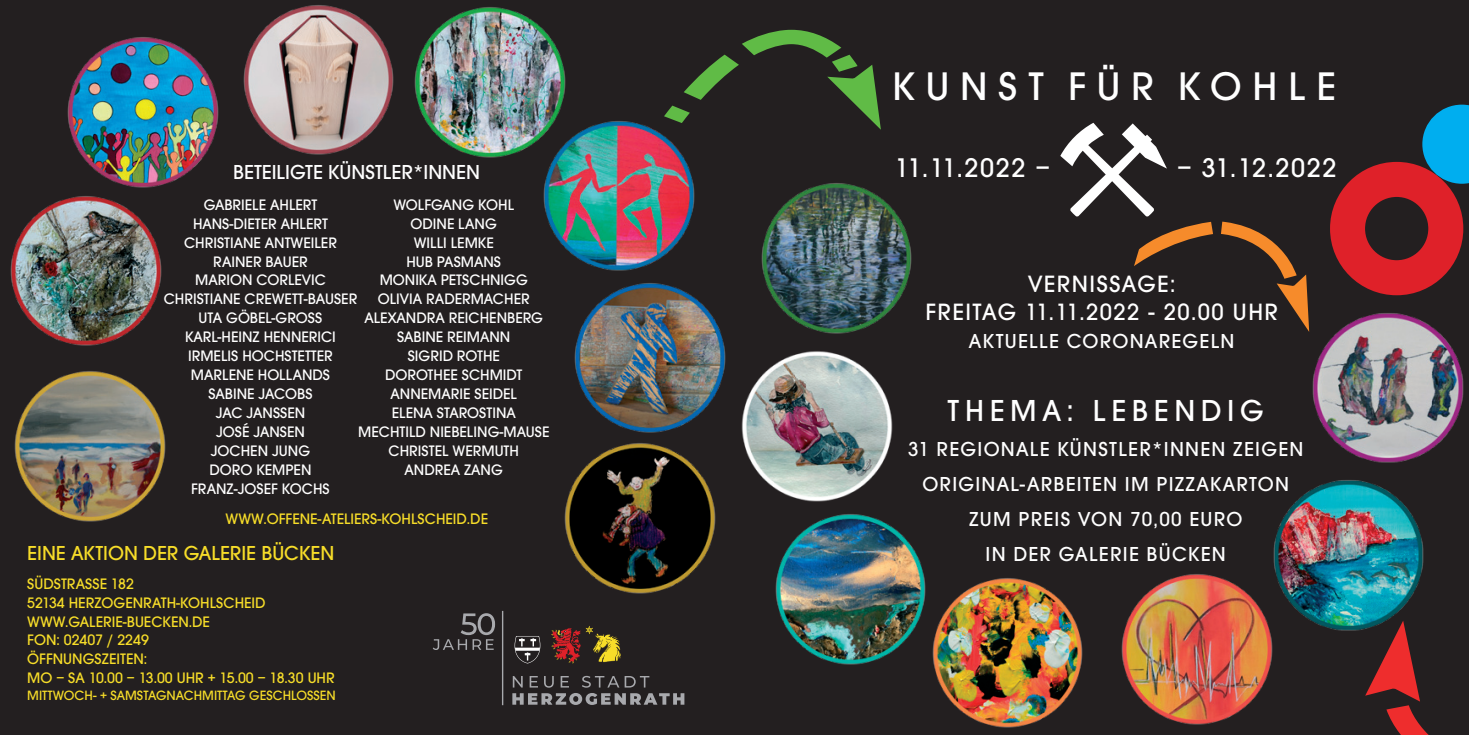
<style>
.page{position:relative;width:1469px;height:735px;background:#fff}
.page>*{position:absolute;margin:0;border:0;box-sizing:border-box;transform-origin:0 0}
.t1{font:500 41.48px "Avant Gard";letter-spacing:.265em;color:#fff}
.t2{font:500 31.5px "Avant Gard";letter-spacing:.18em;color:#fff}
.t3{font:500 28px "Avant Gard";letter-spacing:.06em;color:#fff}
.t4{font:500 24.5px "Avant Gard";letter-spacing:.06em;color:#fff}
.t5{font:500 21px "Avant Gard";letter-spacing:.06em;color:#fff}
.t6{font:500 21px "Avant Gard";color:#f7dd29}
.t7{font:500 21px "Avant Gard";color:#fff}
.t8{font:500 15.75px "Avant Gard";color:#fff}
.t9{font:500 15.75px/18.9px "Avant Gard";color:#f7dd29}
.t10{font:500 14px "Avant Gard";color:#f7dd29}
</style>
<div class="page">
<div style="left:0;top:0;width:1468px;height:734px;background:#231f20"></div>
<div style="left:1329px;top:162px;width:134px;height:133px;border:35px solid #df2129;border-radius:50%"></div>
<svg style="left:1422px;top:105px;width:46px;height:79px;background:#1392c7"></svg>
<svg style="left:1365px;top:620px;width:103px;height:114px;background:#512222"></svg>
<img style="left:740px;top:349px;width:153px;height:153px">
<img style="left:774px;top:512px;width:152px;height:153px">
<img style="left:760px;top:182px;width:152px;height:152px">
<img style="left:1272px;top:478px;width:152px;height:153px">
<img style="left:931px;top:575px;width:152px;height:153px">
<img style="left:1120px;top:572px;width:153px;height:152px">
<img style="left:1311px;top:311px;width:152px;height:152px">
<img style="left:14px;top:369px;width:152px;height:153px">
<img style="left:242px;top:3px;width:152px;height:153px">
<img style="left:10px;top:194px;width:152px;height:152px">
<img style="left:67px;top:36px;width:152px;height:152px">
<img style="left:573px;top:281px;width:153px;height:152px">
<img style="left:414px;top:6px;width:152px;height:152px">
<img style="left:564px;top:441px;width:152px;height:153px">
<img style="left:543px;top:119px;width:152px;height:152px">
<svg style="left:433px;top:610px;width:251px;height:94px;background:#38302e"></svg>
<svg style="left:664px;top:30px;width:217px;height:100px;background:#2e3c27"></svg>
<svg style="left:1060px;top:123px;width:249px;height:209px;background:#3b322d"></svg>
<h3 class="t7" style="left:233px;top:159px;width:248px">BETEILIGTE KÜNSTLER*INNEN</h3>
<p class="t8" style="left:204px;top:195px;width:9px">GABRIE</p>
<p class="t8" style="left:252px;top:195px;width:67px">LEAH LERT</p>
<p class="t8" style="left:193px;top:214px;width:10px">HANS</p>
<p class="t8" style="left:229px;top:214px;width:100px">-DIETER AHLERT</p>
<p class="t8" style="left:184px;top:233px;width:9px">CHRIS</p>
<p class="t8" style="left:224px;top:233px;width:15px">TIANE</p>
<p class="t8" style="left:265px;top:233px;width:65px">ANTWEI LER</p>
<p class="t8" style="left:213px;top:252px;width:9px">RAINER</p>
<p class="t8" style="left:265px;top:252px;width:10px">BAUER</p>
<p class="t8" style="left:195px;top:271px;width:11px">MARION</p>
<p class="t8" style="left:256px;top:271px;width:12px">COR</p>
<p class="t8" style="left:288px;top:271px;width:15px">LEVIC</p>
<p class="t8" style="left:164px;top:290px;width:9px">CHRIS</p>
<p class="t8" style="left:204px;top:290px;width:15px">TIANE</p>
<p class="t8" style="left:244px;top:290px;width:73px">CREWETT-BAUSER</p>
<p class="t8" style="left:199px;top:309px;width:88px">UTA GÖBE L-GROSS</p>
<p class="t8" style="left:185px;top:327px;width:45px">KAR L-HEINZ</p>
<p class="t8" style="left:264px;top:327px;width:9px">HENNERICI</p>
<p class="t8" style="left:188px;top:346px;width:9px">IRME</p>
<p class="t8" style="left:221px;top:346px;width:32px">LIS HOCHS</p>
<p class="t8" style="left:292px;top:346px;width:34px">TETTER</p>
<p class="t8" style="left:191px;top:365px;width:11px">MAR</p>
<p class="t8" style="left:222px;top:365px;width:16px">LENE</p>
<p class="t8" style="left:258px;top:365px;width:46px">HOLLANDS</p>
<p class="t8" style="left:208px;top:384px;width:9px">SABINE</p>
<p class="t8" style="left:258px;top:384px;width:18px">JACOBS</p>
<p class="t8" style="left:216px;top:403px;width:48px">JAC JANSSEN</p>
<p class="t8" style="left:216px;top:422px;width:54px">JOSÉ JANSEN</p>
<p class="t8" style="left:211px;top:441px;width:18px">JOCHEN</p>
<p class="t8" style="left:272px;top:441px;width:18px">JUNG</p>
<p class="t8" style="left:209px;top:460px;width:12px">DORO</p>
<p class="t8" style="left:256px;top:460px;width:10px">KEMPEN</p>
<p class="t8" style="left:191px;top:479px;width:10px">FRANZ</p>
<p class="t8" style="left:234px;top:479px;width:20px">-JOSEF</p>
<p class="t8" style="left:282px;top:479px;width:11px">KOCHS</p>
<p class="t8" style="left:393px;top:195px;width:42px">WOLFGANG</p>
<p class="t8" style="left:478px;top:195px;width:11px">KOH</p>
<p class="t8" style="left:508px;top:195px;width:8px">L</p>
<p class="t8" style="left:410px;top:214px;width:10px">ODINE</p>
<p class="t8" style="left:458px;top:214px;width:19px">LANG</p>
<p class="t8" style="left:414px;top:233px;width:54px">WILLI LEMKE</p>
<p class="t8" style="left:406px;top:252px;width:10px">HUB</p>
<p class="t8" style="left:437px;top:252px;width:10px">PASMANS</p>
<p class="t8" style="left:380px;top:271px;width:11px">MONIKA</p>
<p class="t8" style="left:441px;top:271px;width:32px">PETSCHNIGG</p>
<p class="t8" style="left:378px;top:290px;width:26px">OLIVIA</p>
<p class="t8" style="left:426px;top:290px;width:11px">RADERMACHER</p>
<p class="t8" style="left:364px;top:309px;width:43px">ALEXANDRA</p>
<p class="t8" style="left:449px;top:309px;width:10px">REICHENBERG</p>
<p class="t8" style="left:397px;top:327px;width:9px">SABINE</p>
<p class="t8" style="left:447px;top:327px;width:10px">REIMANN</p>
<p class="t8" style="left:407px;top:346px;width:9px">SIGRID</p>
<p class="t8" style="left:457px;top:346px;width:35px">ROTHE</p>
<p class="t8" style="left:385px;top:365px;width:12px">DORO</p>
<p class="t8" style="left:427px;top:365px;width:15px">THEE</p>
<p class="t8" style="left:462px;top:365px;width:11px">SCHMID</p>
<p class="t8" style="left:516px;top:365px;width:7px">T</p>
<p class="t8" style="left:390px;top:384px;width:10px">ANNEMARIE</p>
<p class="t8" style="left:474px;top:384px;width:9px">SEIDE</p>
<p class="t8" style="left:510px;top:384px;width:8px">L</p>
<p class="t8" style="left:392px;top:403px;width:24px">ELENA</p>
<p class="t8" style="left:437px;top:403px;width:23px">STAROS</p>
<p class="t8" style="left:486px;top:403px;width:15px">TINA</p>
<p class="t8" style="left:358px;top:422px;width:11px">MECH</p>
<p class="t8" style="left:399px;top:422px;width:39px">TILD NIEBE</p>
<p class="t8" style="left:467px;top:422px;width:47px">LING-MAUSE</p>
<p class="t8" style="left:388px;top:441px;width:9px">CHRIS</p>
<p class="t8" style="left:429px;top:441px;width:47px">TEL WERMU</p>
<p class="t8" style="left:503px;top:441px;width:15px">TH</p>
<p class="t8" style="left:404px;top:460px;width:11px">ANDREA</p>
<p class="t8" style="left:464px;top:460px;width:11px">ZANG</p>
<p class="t9" style="left:225px;top:508px;width:14px">WWW</p>
<p class="t9" style="left:263px;top:508px;width:226px">.OFFENE-ATELIERS-KOHLSCHEID.DE</p>
<h3 class="t6" style="left:27px;top:540px;width:308px">EINE AKTION DER GALERIE BÜCKEN</h3>
<p class="t9" style="left:27px;top:573px;width:240px">SÜDSTRASSE 182<br>52134 HERZOGENRATH-KOHLSCHEID<br>WWW</p>
<p class="t9" style="left:27px;top:611px;width:309px;text-indent:38px">.GALERIE-BUECKEN.DE<br>FON: 02407 / 2249<br>ÖFFNUNGSZEITEN:<br>MO – SA 10.00 – 13.00 UHR + 15.00 – 18.30 UHR</p>
<p class="t10" style="left:27px;top:687px;width:310px">MITTWOCH- + SAMSTAGNACHMITTAG GESCHLOSSEN</p>
<h1 class="t1" style="left:892px;top:62px;width:445px">KUNST FÜR KOHL E</h1>
<h3 class="t3" style="left:895px;top:151px;width:156px">11.11.2022 –</h3>
<h3 class="t3" style="left:1177px;top:151px;width:161px">– 31.12.2022</h3>
<h3 class="t4" style="left:1028px;top:269px;width:15px">VERNISSAGE</h3>
<h3 class="t4" style="left:1170px;top:269px;width:7px">:</h3>
<h3 class="t4" style="left:925px;top:297px;width:12px">FREI</h3>
<h3 class="t4" style="left:972px;top:297px;width:307px">TAG 11.11.2022 - 20.00 UHR</h3>
<h3 class="t5" style="left:969px;top:328px;width:267px">AKTUELLE CORONAREGELN</h3>
<h2 class="t2" style="left:947px;top:392px;width:318px">THEMA: LEBENDIG</h2>
<h3 class="t5" style="left:908px;top:436px;width:269px">31 REGIONALE KÜNSTLER*INNEN</h3>
<h3 class="t5" style="left:1233px;top:436px;width:72px">ZEIGEN</h3>
<h3 class="t5" style="left:922px;top:471px;width:368px">ORIGINAL-ARBEITEN IM PIZZAKARTON</h3>
<h3 class="t5" style="left:969px;top:506px;width:275px">ZUM PREIS VON 70,00 EURO</h3>
<h3 class="t5" style="left:985px;top:541px;width:242px">IN DER GALERIE BÜCKEN</h3>
</div>
